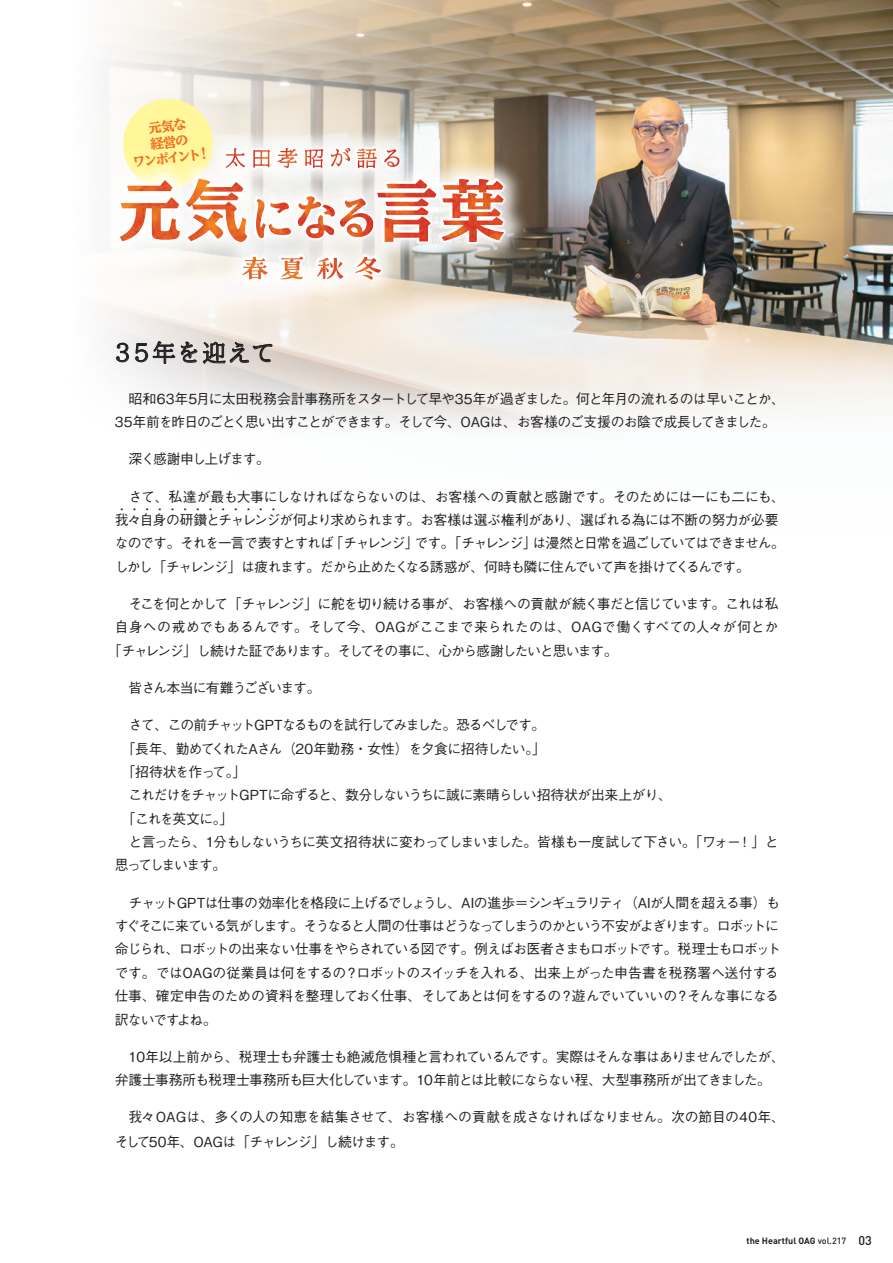
<style>
.page{position:relative;width:893px;height:1263px;background:#fff}
.page>*{position:absolute;margin:0;border:0;box-sizing:border-box;transform-origin:0 0}
.t1{font:500 23.4px "TBUD Min Std";letter-spacing:.075em;color:#231f20}
.t2{font:500 13.8px/23.4px "Gothic BBB Pro";letter-spacing:-.065em;color:#231f20}
.t3{font:500 13.8px/24.5px "Gothic BBB Pro";letter-spacing:-.035em;color:#231f20}
.t4{font:500 13.8px "Gothic BBB Pro";letter-spacing:-.09em;color:#231f20}
.t5{font:500 13.8px "Gothic BBB Pro";letter-spacing:-.005em;color:#231f20}
.t6{font:500 13.8px "Gothic BBB Pro";letter-spacing:-.1em;color:#231f20}
.t7{font:500 13.8px "Gothic BBB Pro";letter-spacing:-.045em;color:#231f20}
.t8{font:500 13.8px "Gothic BBB Pro";letter-spacing:-.085em;color:#231f20}
.t9{font:500 13.8px "Gothic BBB Pro";letter-spacing:-.11em;color:#231f20}
.t10{font:800 13.35px/15.9px "TBUD Min Std";color:#f36e21;text-align:center}
.t11{font:9.6px "Koz Go Pr 6 N";color:#231f20}
.t12{font:700 9px "DIN Pro";color:#231f20}
.s1{font-weight:500}
.s2{font-weight:500;font-size:12.6px}
</style>
<div class="page">
<img style="left:107px;top:0;width:786px;height:427px">
<svg style="left:116px;top:347px;width:13px;height:15px"></svg>
<svg style="left:135px;top:347px;width:40px;height:17px"></svg>
<svg style="left:181px;top:347px;width:16px;height:16px"></svg>
<svg style="left:203px;top:347px;width:70px;height:17px"></svg>
<img style="left:107px;top:84px;width:460px;height:263px">
<img style="left:105px;top:92px;width:455px;height:247px">
<svg style="left:277px;top:148px;width:21px;height:1px"></svg>
<svg style="left:330px;top:148px;width:47px;height:1px"></svg>
<img style="left:119px;top:149px;width:386px;height:130px">
<p class="t10" style="left:128px;top:123px;width:80px;rotate:-7deg">元気な<br>経営の<br>ワンポイント！</p>
<h1 class="t1" style="left:115px;top:334px;width:162px">35年を迎えて</h1>
<p class="t2" style="left:115px;top:385px;width:672px;text-indent:14px">昭和63年5月に太田税務会計事務所をスタートして早や35年が過ぎました。何と年月の流れるのは早いことか、<br>35年前を昨日のごとく思い出すことができます。そして今、OAGは、お客様のご支援のお陰で成長してきました。</p>
<p class="t4" style="left:129px;top:448px;width:143px">深く感謝申し上げます。</p>
<p class="t2" style="left:115px;top:483px;width:672px;text-indent:14px">さて、私達が最も大事にしなければならないのは、お客様への貢献と感謝です。そのためには一にも二にも、我々自身の研鑽とチャレンジが何より求められます。お客様は選ぶ権利があり、選ばれる為には不断の努力が必要なのです。それを一言で表すとすれば「チャレンジ」です。「チャレンジ」は漫然と日常を過ごしていてはできません。しかし「チャレンジ」は疲れます。だから止めたくなる誘惑が、何時も隣に住んでいて声を掛けてくるんです。</p>
<p class="t2" style="left:129px;top:590px;width:651px">そこを何とかして「チャレンジ」に舵を切り続ける事が、お客様への貢献が続く事だと信じています。これは私</p>
<p class="t5" style="left:115px;top:616px;width:665px">自身への戒めでもあるんです。そして今、OAGがここまで来られたのは、OAGで働くすべての人々が何とか</p>
<p class="t4" style="left:108px;top:639px;width:511px">「チャレンジ」し続けた証であります。そしてその事に、心から感謝したいと思います。</p>
<p class="t8" style="left:129px;top:677px;width:193px">皆さん本当に有難うございます。</p>
<p class="t6" style="left:129px;top:714px;width:418px">さて、この前チャットGPTなるものを試行してみました。恐るべしです。</p>
<p class="t7" style="left:122px;top:737px;width:426px">「長年、勤めてくれたAさん（20年勤務・女性）を夕食に招待したい。」</p>
<p class="t2" style="left:122px;top:758px;width:126px">「招待状を作って。」</p>
<p class="t2" style="left:129px;top:782px;width:545px">これだけをチャットGPTに命ずると、数分しないうちに誠に素晴らしい招待状が出来上がり、</p>
<p class="t2" style="left:122px;top:805px;width:113px">「これを英文に。」</p>
<p class="t2" style="left:129px;top:828px;width:652px">と言ったら、1分もしないうちに英文招待状に変わってしまいました。皆様も一度試して下さい。「ワォー！」と</p>
<p class="t9" style="left:115px;top:854px;width:113px">思ってしまいます。</p>
<p class="t2" style="left:115px;top:889px;width:667px;text-indent:14px">チャットGPTは仕事の効率化を格段に上げるでしょうし、AIの進歩＝シンギュラリティ（AIが人間を超える事）もすぐそこに来ている気がします。そうなると人間の仕事はどうなってしまうのかという不安がよぎります。ロボットに命じられ、ロボットの出来ない仕事をやらされている図です。例えばお医者さまもロボットです。税理士もロボットです。ではOAGの従業員は何をするの？ロボットのスイッチを入れる、出来上がった申告書を税務署へ送付する仕事、確定申告のための資料を整理しておく仕事、そしてあとは何をするの？遊んでいていいの？そんな事になる訳ないですよね。</p>
<p class="t2" style="left:115px;top:1043px;width:672px;text-indent:14px">10年以上前から、税理士も弁護士も絶滅危惧種と言われているんです。実際はそんな事はありませんでしたが、弁護士事務所も税理士事務所も巨大化しています。10年前とは比較にならない程、大型事務所が出てきました。</p>
<p class="t3" style="left:115px;top:1103px;width:672px;text-indent:14px">我々OAGは、多くの人の知恵を結集させて、お客様への貢献を成さなければなりません。次の節目の40年、そして50年、OAGは「チャレンジ」し続けます。</p>
<p class="t11" style="left:117px;top:504px;width:163px">・・・・・・・・・・・・・</p>
<p class="t12" style="left:747px;top:1233px;width:127px">the Heartful OAG <span class="s1">vol.217</span> <span class="s2">03</span></p>
</div>
